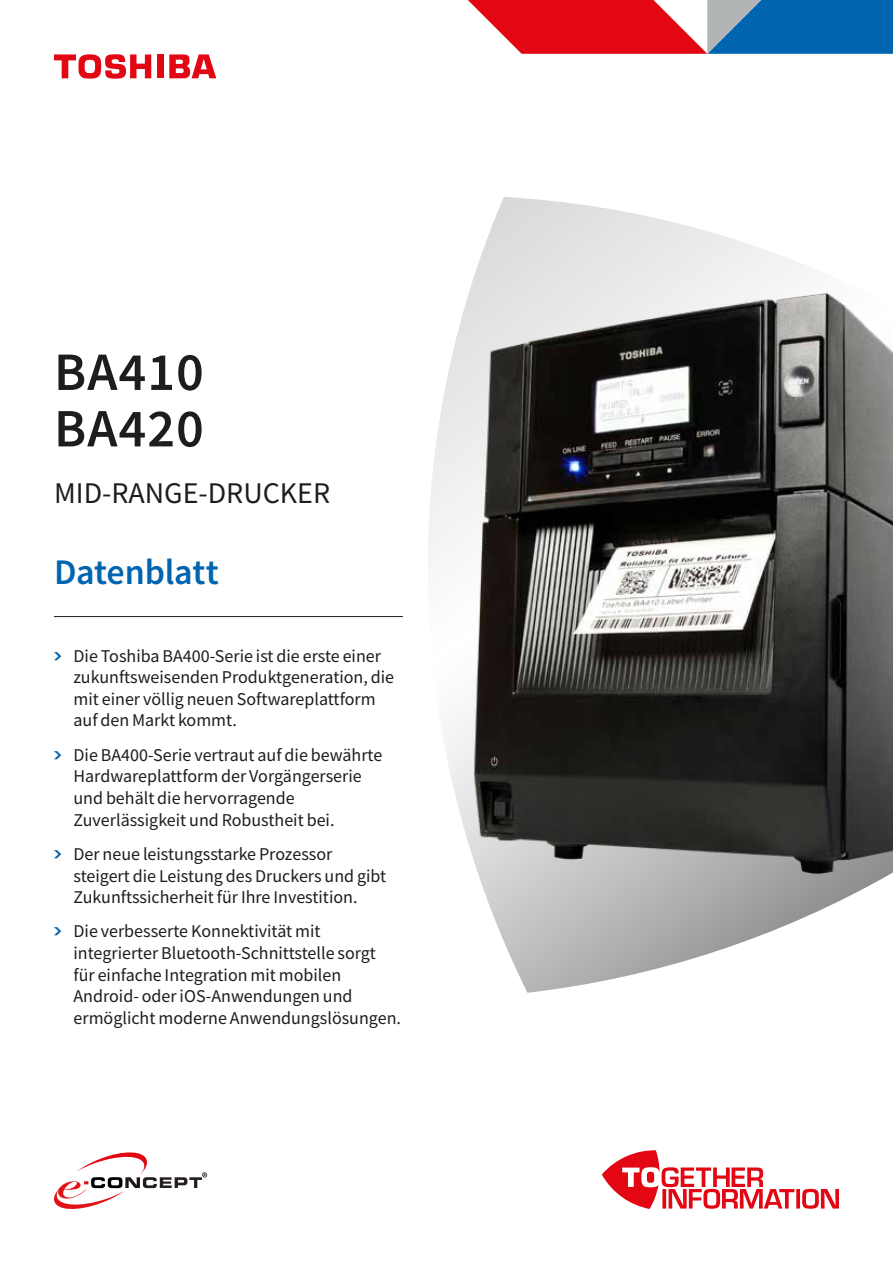
<style>
.page{position:relative;width:893px;height:1263px;background:#fff}
.page>*{position:absolute;margin:0;border:0;box-sizing:border-box;transform-origin:0 0}
.t1{font:500 54px/56.6px "Toshiba Sans";letter-spacing:.02em;color:#1d1d1b}
.t2{font:500 36px "Toshiba Sans";letter-spacing:-.01em;color:#0065b0}
.t3{font:30px "Toshiba Sans";color:#1d1d1b}
.t4{font:18px/21.6px "Toshiba Sans";color:#1d1d1b}
.s1{font-family:"Chevron";font-size:21px;color:#0065b0}
</style>
<div class="page">
<svg style="left:392px;top:197px;width:451px;height:796px"></svg>
<img style="left:456px;top:280px;width:437px;height:619px">
<div style="left:157px;top:54px;width:7px;height:24px;background:#e30613"></div>
<svg style="left:54px;top:54px;width:97px;height:25px"></svg>
<svg style="left:169px;top:54px;width:47px;height:24px"></svg>
<hr style="left:54px;top:616px;width:349px;height:1px;background:#1d1d1b">
<svg style="left:602px;top:1150px;width:237px;height:59px"></svg>
<svg style="left:468px;top:0;width:425px;height:54px;background:#905576"></svg>
<svg style="left:54px;top:1152px;width:153px;height:57px"></svg>
<h1 class="t1" style="left:54px;top:343px;width:151px">BA410<br>BA420</h1>
<h3 class="t3" style="left:54px;top:474px;width:278px">MID-RANGE-DRUCKER</h3>
<h2 class="t2" style="left:54px;top:548px;width:166px">Datenblatt</h2>
<p class="t4" style="left:73px;top:645px;width:322px;text-indent:-19px"><span class="s1">•</span> Die Toshiba BA400-Serie ist die erste einer zukunftsweisenden Produktgeneration, die mit einer völlig neuen Softwareplattform auf den Markt kommt.</p>
<p class="t4" style="left:73px;top:744px;width:310px;text-indent:-19px"><span class="s1">•</span> Die BA400-Serie vertraut auf die bewährte Hardwareplattform der Vorgängerserie und behält die hervorragende Zuverlässigkeit und Robustheit bei.</p>
<p class="t4" style="left:73px;top:843px;width:314px;text-indent:-19px"><span class="s1">•</span> Der neue leistungsstarke Prozessor steigert die Leistung des Druckers und gibt<br>Zukunftssicherheit für Ihre Investition.</p>
<p class="t4" style="left:73px;top:920px;width:329px;text-indent:-19px"><span class="s1">•</span> Die verbesserte Konnektivität mit integrierter Bluetooth-Schnittstelle sorgt für einfache Integration mit mobilen Android- oder iOS-Anwendungen und ermöglicht moderne Anwendungslösungen.</p>
</div>
